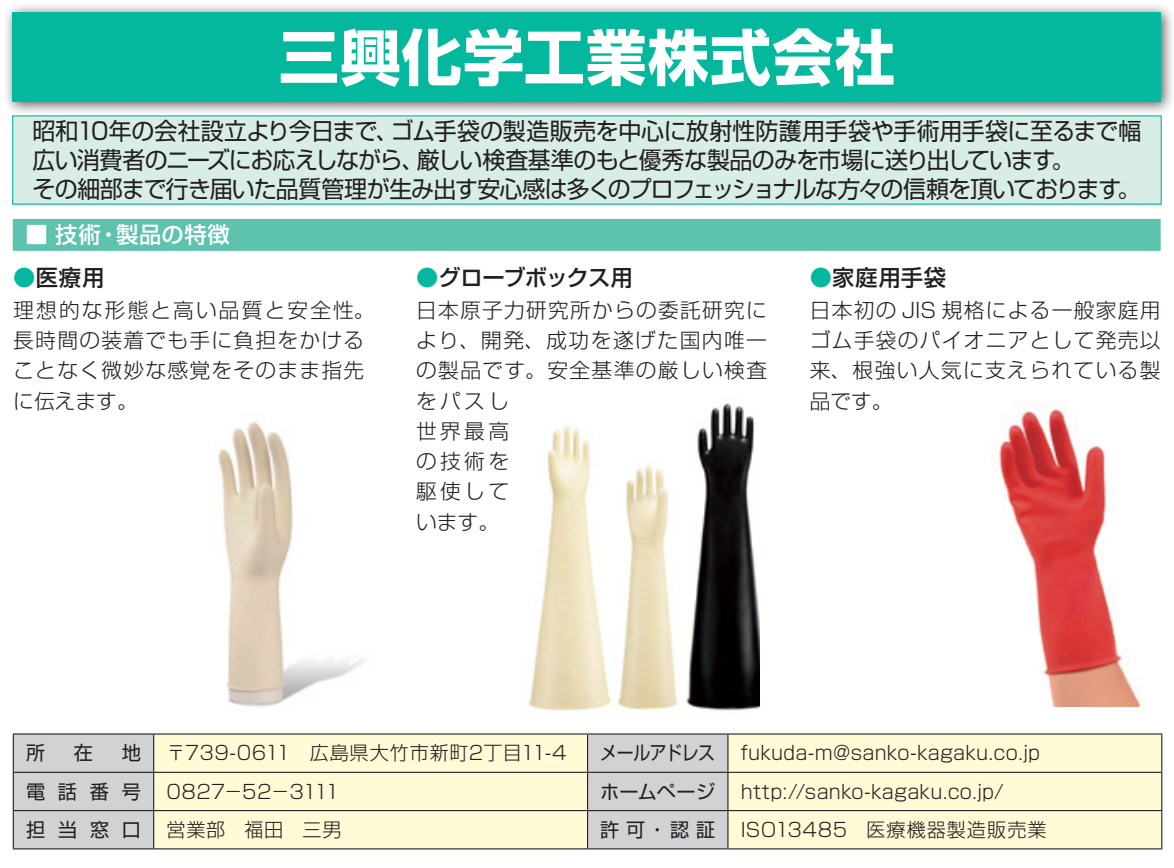
<style>
.page{position:relative;width:1174px;height:868px;background:#fff}
.page>*{position:absolute;margin:0;border:0;box-sizing:border-box;transform-origin:0 0}
.t1{font:700 60.52px "Shin Go Pro";letter-spacing:.02em;color:#fff}
.t2{font:23.62px/28.8px "Shin Go Pro";letter-spacing:-.035em;color:#231f20}
.t3{font:500 22.28px "Shin Go Pro";letter-spacing:-.005em;color:#231f20}
.t4{font:500 22.28px "Shin Go Pro";letter-spacing:-.035em;color:#231f20}
.t5{font:500 22.28px "Shin Go Pro";letter-spacing:.025em;color:#fff}
.t6{font:300 20.47px/30.4px "Shin Go Pro";letter-spacing:.06em;color:#231f20}
.t7{font:300 19.12px "Shin Go Pro";letter-spacing:.01em;color:#231f20}
.t8{font:19.12px "Shin Go Pro";letter-spacing:.015em;color:#231f20}
.t9{font:300 19.12px "Shin Go Pro";letter-spacing:.04em;color:#231f20}
.t10{font:19.12px "Shin Go Pro";letter-spacing:-.025em;color:#231f20;scale:.88 1}
.s1{color:#03b89d}
</style>
<div class="page">
<div style="left:14px;top:734px;width:139px;height:114px;background:#d1d2d4"></div>
<div style="left:154px;top:734px;width:433px;height:114px;background:#fffbd6"></div>
<div style="left:588px;top:734px;width:139px;height:114px;background:#d1d2d4"></div>
<div style="left:728px;top:734px;width:433px;height:114px;background:#fffbd6"></div>
<hr style="left:13px;top:733px;width:140px;height:1px;background:#231f20">
<hr style="left:13px;top:734px;width:1px;height:37px;background:#231f20">
<hr style="left:13px;top:771px;width:140px;height:1px;background:#231f20">
<hr style="left:13px;top:772px;width:1px;height:37px;background:#231f20">
<hr style="left:13px;top:809px;width:140px;height:2px;background:#231f20">
<hr style="left:13px;top:811px;width:1px;height:37px;background:#231f20">
<hr style="left:13px;top:848px;width:140px;height:1px;background:#231f20">
<hr style="left:588px;top:848px;width:139px;height:1px;background:#231f20">
<hr style="left:153px;top:733px;width:434px;height:1px;background:#231f20">
<hr style="left:153px;top:734px;width:1px;height:37px;background:#231f20">
<hr style="left:587px;top:733px;width:141px;height:1px;background:#231f20">
<hr style="left:587px;top:734px;width:1px;height:37px;background:#231f20">
<hr style="left:728px;top:733px;width:434px;height:1px;background:#231f20">
<hr style="left:727px;top:734px;width:1px;height:37px;background:#231f20">
<hr style="left:1161px;top:734px;width:1px;height:37px;background:#231f20">
<hr style="left:153px;top:771px;width:434px;height:1px;background:#231f20">
<hr style="left:153px;top:772px;width:1px;height:37px;background:#231f20">
<hr style="left:587px;top:771px;width:141px;height:1px;background:#231f20">
<hr style="left:587px;top:772px;width:1px;height:37px;background:#231f20">
<hr style="left:728px;top:771px;width:434px;height:1px;background:#231f20">
<hr style="left:727px;top:772px;width:1px;height:37px;background:#231f20">
<hr style="left:1161px;top:772px;width:1px;height:37px;background:#231f20">
<hr style="left:153px;top:809px;width:434px;height:2px;background:#231f20">
<hr style="left:153px;top:811px;width:1px;height:37px;background:#231f20">
<hr style="left:587px;top:809px;width:141px;height:2px;background:#231f20">
<hr style="left:587px;top:811px;width:1px;height:37px;background:#231f20">
<hr style="left:728px;top:809px;width:434px;height:2px;background:#231f20">
<hr style="left:727px;top:811px;width:1px;height:37px;background:#231f20">
<hr style="left:1161px;top:811px;width:1px;height:37px;background:#231f20">
<hr style="left:153px;top:848px;width:435px;height:1px;background:#231f20">
<hr style="left:727px;top:848px;width:435px;height:1px;background:#231f20">
<div style="left:2px;top:2px;width:1172px;height:114px;background:#231f20;opacity:.75"></div>
<div style="left:13px;top:13px;width:1148px;height:89px;background:#03b89d"></div>
<div style="left:13px;top:116px;width:1148px;height:88px;background:#d7ede6"></div>
<div style="left:13px;top:219px;width:1147px;height:32px;background:#5dc3ad"></div>
<img style="left:218px;top:421px;width:148px;height:286px">
<img style="left:528px;top:403px;width:232px;height:308px">
<img style="left:999px;top:403px;width:142px;height:303px">
<h1 class="t1" style="left:278px;top:9px;width:618px">三興化学工業株式会社</h1>
<p class="t2" style="left:32px;top:114px;width:1110px">昭和10年の会社設立より今日まで、ゴム手袋の製造販売を中心に放射性防護用手袋や手術用手袋に至るまで幅広い消費者のニーズにお応えしながら、厳しい検査基準のもと優秀な製品のみを市場に送り出しています。<br>その細部まで行き届いた品質管理が生み出す安心感は多くのプロフェッショナルな方々の信頼を頂いております。</p>
<p class="t5" style="left:26px;top:216px;width:206px">■ 技術・製品の特徴</p>
<p class="t3" style="left:13px;top:259px;width:92px"><span class="s1">●</span>医療用</p>
<p class="t6" style="left:13px;top:292px;width:363px">理想的な形態と高い品質と安全性。長時間の装着でも手に負担をかけることなく微妙な感覚をそのまま指先に伝えます。</p>
<p class="t4" style="left:416px;top:259px;width:218px"><span class="s1">●</span>グローブボックス用</p>
<p class="t6" style="left:416px;top:292px;width:352px">日本原子力研究所からの委託研究により、開発、成功を遂げた国内唯一の製品です。安全基準の厳しい検査をパスし<br>世界最高<br>の技術を<br>駆使して<br>います。</p>
<p class="t3" style="left:809px;top:259px;width:138px"><span class="s1">●</span>家庭用手袋</p>
<p class="t6" style="left:809px;top:292px;width:352px;text-align:justify">日本初の JIS 規格による一般家庭用ゴム手袋のパイオニアとして発売以来、根強い人気に支えられている製品です。</p>
<p class="t8" style="left:26px;top:737px;width:21px">所</p>
<p class="t8" style="left:74px;top:737px;width:21px">在</p>
<p class="t8" style="left:122px;top:737px;width:21px">地</p>
<p class="t7" style="left:166px;top:737px;width:402px">〒739-0611　広島県大竹市新町2丁目11-4</p>
<p class="t10" style="left:600px;top:737px;width:132px">メールアドレス</p>
<p class="t7" style="left:740px;top:737px;width:301px">fukuda-m@sanko-kagaku.co.jp</p>
<p class="t8" style="left:26px;top:775px;width:116px">電話番号</p>
<p class="t7" style="left:166px;top:775px;width:175px">0827－52－3111</p>
<p class="t8" style="left:600px;top:775px;width:116px">ホームページ</p>
<p class="t7" style="left:740px;top:775px;width:265px">http://sanko-kagaku.co.jp/</p>
<p class="t8" style="left:26px;top:813px;width:116px">担当窓口</p>
<p class="t7" style="left:166px;top:813px;width:177px">営業部　福田　三男</p>
<p class="t8" style="left:600px;top:813px;width:116px">許可・認証</p>
<p class="t9" style="left:740px;top:813px;width:307px">ISO13485　医療機器製造販売業</p>
</div>
